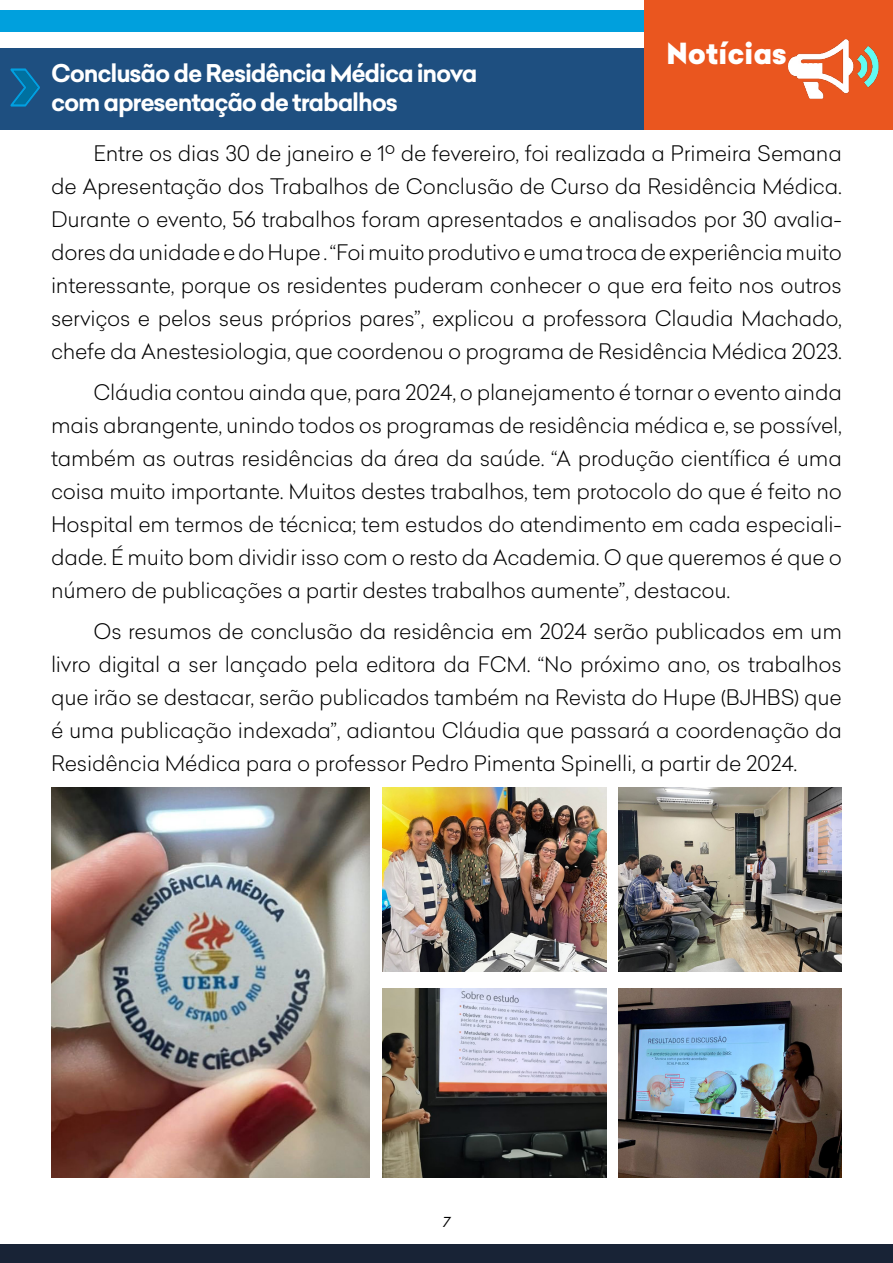
<style>
.page{position:relative;width:893px;height:1263px;background:#fff}
.page>*{position:absolute;margin:0;border:0;box-sizing:border-box;transform-origin:0 0}
.t1{font:900 28.5px "Celias";color:#fff}
.t2{font:700 24px/28.8px "Celias";letter-spacing:-.05em;color:#fff}
.t3{font:300 21px/33px "Celias";letter-spacing:-.01em;color:#000;text-align:justify}
.t4{font:italic 13.5px "Celias";color:#000}
</style>
<div class="page">
<div style="left:0;top:1244px;width:893px;height:19px;background:#182336"></div>
<div style="left:0;top:10px;width:893px;height:22px;background:#00a0dd"></div>
<div style="left:0;top:48px;width:893px;height:82px;background:#1e4f80"></div>
<svg style="left:10px;top:68px;width:30px;height:39px"></svg>
<img style="left:51px;top:788px;width:319px;height:390px">
<img style="left:383px;top:788px;width:223px;height:184px">
<img style="left:383px;top:989px;width:223px;height:189px">
<img style="left:618px;top:788px;width:224px;height:184px">
<img style="left:618px;top:989px;width:224px;height:189px">
<div style="left:644px;top:0;width:249px;height:130px;background:#ea561f"></div>
<img style="left:788px;top:39px;width:91px;height:60px">
<h1 class="t1" style="left:666px;top:33px;width:122px">Notícias</h1>
<p class="t2" style="left:51px;top:59px;width:428px">Conclusão de Residência Médica inova com apresentação de trabalhos</p>
<p class="t3" style="left:51px;top:136px;width:792px;text-indent:43px">Entre os dias 30 de janeiro e 1º de fevereiro, foi realizada a Primeira Semana de Apresentação dos Trabalhos de Conclusão de Curso da Residência Médica.<br>Durante o evento, 56 trabalhos foram apresentados e analisados por 30 avalia&shy;dores da unidade e do Hupe . “Foi muito produtivo e uma troca de experiência muito interessante, porque os residentes puderam conhecer o que era feito nos outros serviços e pelos seus próprios pares”, explicou a professora Claudia Machado, chefe da Anestesiologia, que coordenou o programa de Residência Médica 2023.</p>
<p class="t3" style="left:51px;top:375px;width:792px;text-indent:43px">Cláudia contou ainda que, para 2024, o planejamento é tornar o evento ainda mais abrangente, unindo todos os programas de residência médica e, se possível, também as outras residências da área da saúde. “A produção científica é uma coisa muito importante. Muitos destes trabalhos, tem protocolo do que é feito no Hospital em termos de técnica; tem estudos do atendimento em cada especiali&shy;dade. É muito bom dividir isso com o resto da Academia. O que queremos é que o número de publicações a partir destes trabalhos aumente”, destacou.</p>
<p class="t3" style="left:51px;top:615px;width:792px;text-indent:43px">Os resumos de conclusão da residência em 2024 serão publicados em um livro digital a ser lançado pela editora da FCM. “No próximo ano, os trabalhos que irão se destacar, serão publicados também na Revista do Hupe (BJHBS) que é uma publicação indexada”, adiantou Cláudia que passará a coordenação da Residência Médica para o professor Pedro Pimenta Spinelli, a partir de 2024.</p>
<p class="t4" style="left:443px;top:1212px;width:9px">7</p>
</div>
